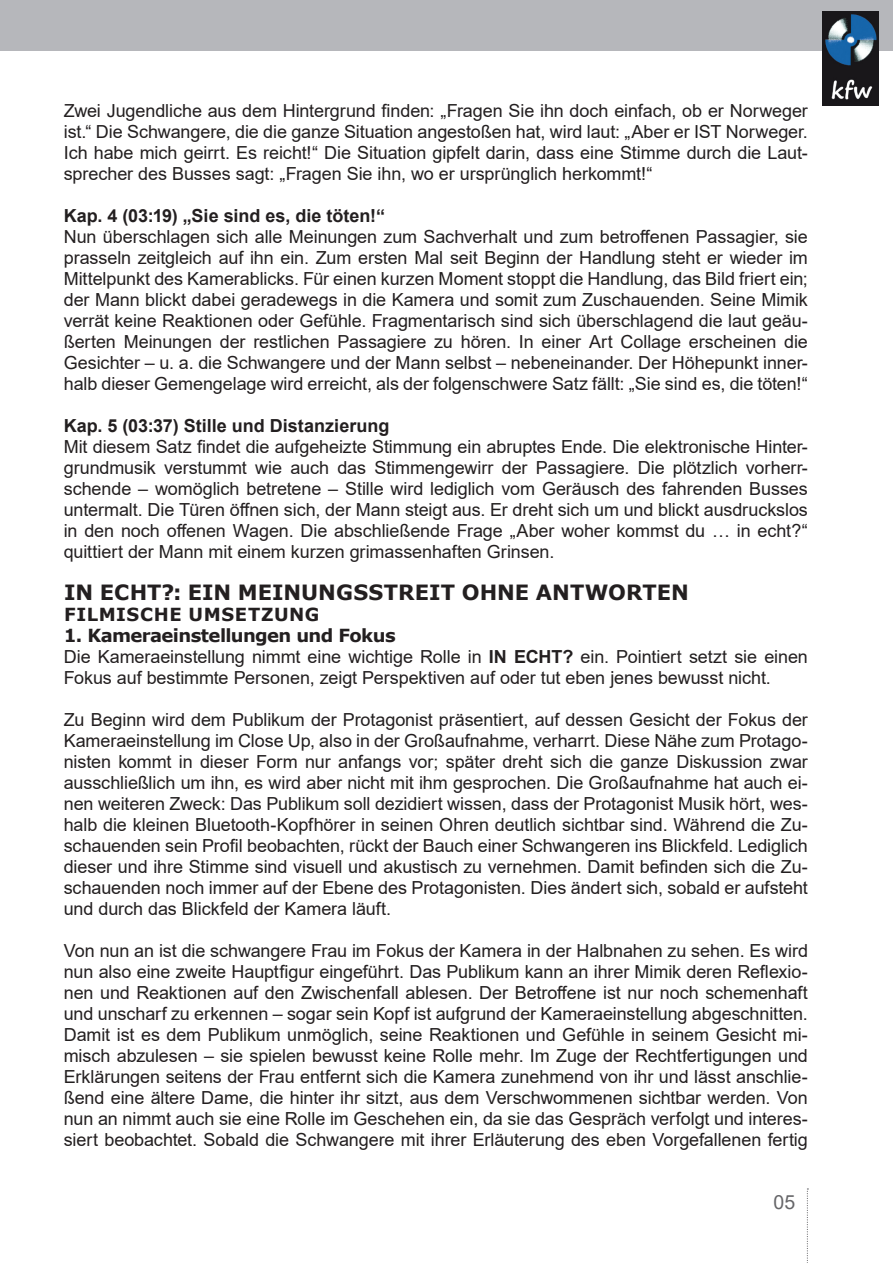
<style>
.page{position:relative;width:893px;height:1263px;background:#fff}
.page>*{position:absolute;margin:0;border:0;box-sizing:border-box;transform-origin:0 0}
.t1{font:700 21px "Verdana";color:#231f20}
.t2{font:19.5px "Arial";color:#656568}
.t3{font:18px/21px "Arial";letter-spacing:-.005em;color:#231f20;text-align:justify}
.t4{font:700 18px "Arial";color:#231f20}
.t5{font:700 18px "Verdana";letter-spacing:-.03em;color:#231f20}
.t6{font:700 18px "Verdana";letter-spacing:.03em;color:#231f20}
.s1{font-weight:700}
</style>
<div class="page">
<div style="left:0;top:0;width:893px;height:51px;background:#b6b7bb"></div>
<svg style="left:807px;top:1188px;width:1px;height:75px"></svg>
<img style="left:822px;top:11px;width:57px;height:94px">
<p class="t3" style="left:64px;top:100px;width:746px">Zwei Jugendliche aus dem Hintergrund finden: „Fragen Sie ihn doch einfach, ob er Norweger ist.“ Die Schwangere, die die ganze Situation angestoßen hat, wird laut: „Aber er IST Norweger.<br>Ich habe mich geirrt. Es reicht!“ Die Situation gipfelt darin, dass eine Stimme durch die Laut&shy;sprecher des Busses sagt: „Fragen Sie ihn, wo er ursprünglich herkommt!“</p>
<p class="t4" style="left:64px;top:203px;width:323px">Kap. 4 (03:19) „Sie sind es, die töten!“</p>
<p class="t3" style="left:64px;top:226px;width:746px">Nun überschlagen sich alle Meinungen zum Sachverhalt und zum betroffenen Passagier, sie prasseln zeitgleich auf ihn ein. Zum ersten Mal seit Beginn der Handlung steht er wieder im Mittelpunkt des Kamerablicks. Für einen kurzen Moment stoppt die Handlung, das Bild friert ein; der Mann blickt dabei geradewegs in die Kamera und somit zum Zuschauenden. Seine Mimik verrät keine Reaktionen oder Gefühle. Fragmentarisch sind sich überschlagend die laut geäu&shy;ßerten Meinungen der restlichen Passagiere zu hören. In einer Art Collage erscheinen die Gesichter – u. a. die Schwangere und der Mann selbst – nebeneinander. Der Höhepunkt inner&shy;halb dieser Gemengelage wird erreicht, als der folgenschwere Satz fällt: „Sie sind es, die töten!“</p>
<p class="t4" style="left:64px;top:413px;width:327px">Kap. 5 (03:37) Stille und Distanzierung</p>
<p class="t3" style="left:64px;top:436px;width:746px">Mit diesem Satz findet die aufgeheizte Stimmung ein abruptes Ende. Die elektronische Hinter&shy;grundmusik verstummt wie auch das Stimmengewirr der Passagiere. Die plötzlich vorherr&shy;schende – womöglich betretene – Stille wird lediglich vom Geräusch des fahrenden Busses untermalt. Die Türen öffnen sich, der Mann steigt aus. Er dreht sich um und blickt ausdruckslos in den noch offenen Wagen. Die abschließende Frage „Aber woher kommst du … in echt?“ quittiert der Mann mit einem kurzen grimassenhaften Grinsen.</p>
<p class="t1" style="left:64px;top:577px;width:626px">IN ECHT?: EIN MEINUNGSSTREIT OHNE ANTWORTEN</p>
<p class="t6" style="left:64px;top:602px;width:257px">FILMISCHE UMSETZUNG</p>
<p class="t5" style="left:64px;top:623px;width:333px">1. Kameraeinstellungen und Fokus</p>
<p class="t3" style="left:64px;top:646px;width:746px">Die Kameraeinstellung nimmt eine wichtige Rolle in <span class="s1">IN ECHT?</span> ein. Pointiert setzt sie einen<br>Fokus auf bestimmte Personen, zeigt Perspektiven auf oder tut eben jenes bewusst nicht.</p>
<p class="t3" style="left:64px;top:709px;width:746px">Zu Beginn wird dem Publikum der Protagonist präsentiert, auf dessen Gesicht der Fokus der Kameraeinstellung im Close Up, also in der Großaufnahme, verharrt. Diese Nähe zum Protago&shy;nisten kommt in dieser Form nur anfangs vor; später dreht sich die ganze Diskussion zwar ausschließlich um ihn, es wird aber nicht mit ihm gesprochen. Die Großaufnahme hat auch ei&shy;nen weiteren Zweck: Das Publikum soll dezidiert wissen, dass der Protagonist Musik hört, wes&shy;halb die kleinen Bluetooth-Kopfhörer in seinen Ohren deutlich sichtbar sind. Während die Zu&shy;schauenden sein Profil beobachten, rückt der Bauch einer Schwangeren ins Blickfeld. Lediglich dieser und ihre Stimme sind visuell und akustisch zu vernehmen. Damit befinden sich die Zu&shy;schauenden noch immer auf der Ebene des Protagonisten. Dies ändert sich, sobald er aufsteht und durch das Blickfeld der Kamera läuft.</p>
<p class="t3" style="left:64px;top:940px;width:746px">Von nun an ist die schwangere Frau im Fokus der Kamera in der Halbnahen zu sehen. Es wird nun also eine zweite Hauptfigur eingeführt. Das Publikum kann an ihrer Mimik deren Reflexio&shy;nen und Reaktionen auf den Zwischenfall ablesen. Der Betroffene ist nur noch schemenhaft und unscharf zu erkennen – sogar sein Kopf ist aufgrund der Kameraeinstellung abgeschnitten.<br>Damit ist es dem Publikum unmöglich, seine Reaktionen und Gefühle in seinem Gesicht mi&shy;misch abzulesen – sie spielen bewusst keine Rolle mehr. Im Zuge der Rechtfertigungen und Erklärungen seitens der Frau entfernt sich die Kamera zunehmend von ihr und lässt anschlie&shy;ßend eine ältere Dame, die hinter ihr sitzt, aus dem Verschwommenen sichtbar werden. Von nun an nimmt auch sie eine Rolle im Geschehen ein, da sie das Gespräch verfolgt und interes&shy;siert beobachtet. Sobald die Schwangere mit ihrer Erläuterung des eben Vorgefallenen fertig</p>
<p class="t2" style="left:774px;top:1189px;width:23px">05</p>
</div>
